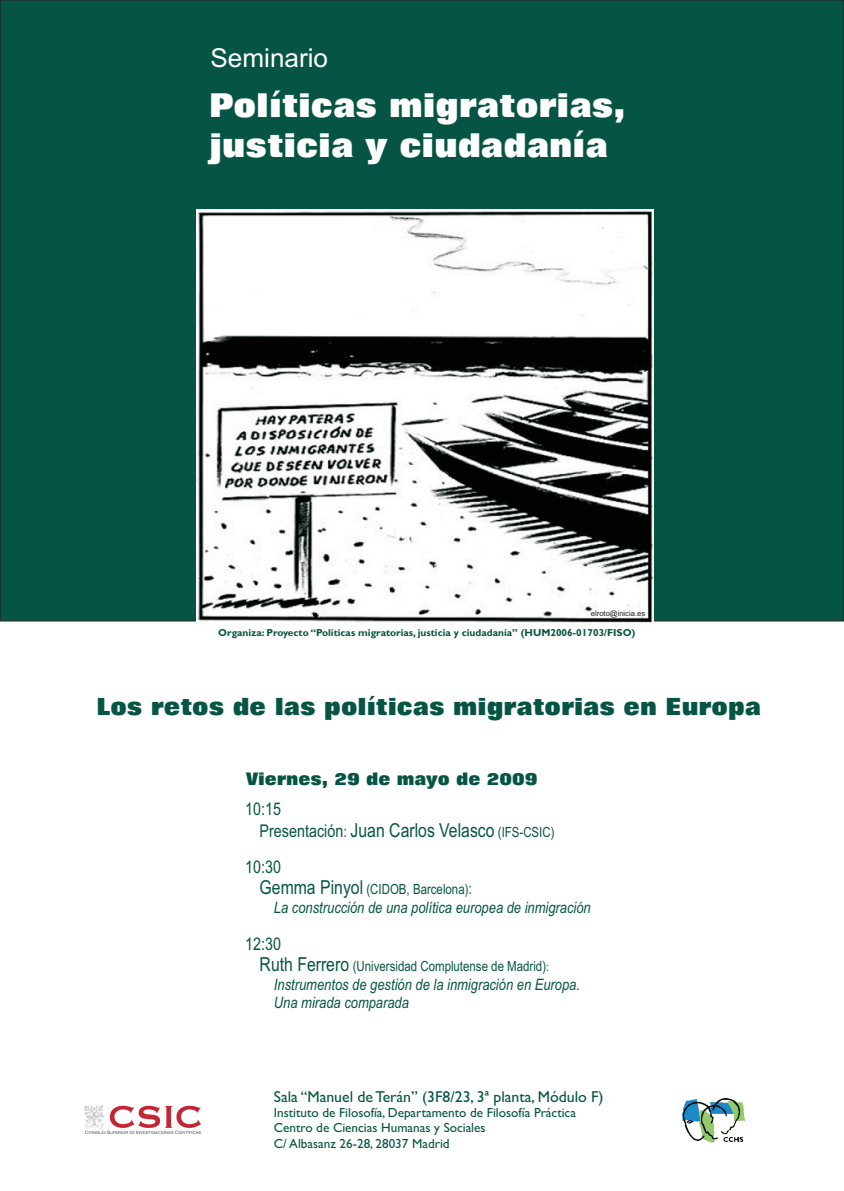
<style>
.page{position:relative;width:844px;height:1191px;background:#fff}
.page>*{position:absolute;margin:0;border:0;box-sizing:border-box;transform-origin:0 0}
.t1{font:800 33.25px/40px "Folio BT";color:#fff}
.t2{font:26.07px "Arial";color:#fff}
.t3{font:800 23.97px "Folio BT";color:#065544}
.t4{font:19.25px "Arial Narrow";color:#065544}
.t5{font:800 17.5px "Folio BT";color:#065544}
.t6{font:17.5px "Arial Narrow";color:#065544}
.t7{font:italic 15.75px/17.7px "Arial Narrow";color:#065544}
.t8{font:15.75px "Gill Sans";color:#065544}
.t9{font:14px "Arial Narrow";color:#065544}
.t10{font:13.21px/15.3px "Gill Sans";color:#065544}
.t11{font:700 10.15px "Gill Sans";color:#065544}
.t12{font:7.61px "Arial";color:#231f20}
.s1{font-size:17.5px}
.s2{font-size:15.75px}
.s3{font-size:14px}
.s4{font-size:19.25px}
.s5{font-size:12.25px}
</style>
<div class="page">
<div style="left:0;top:0;width:843px;height:621px;background:#065544"></div>
<img style="left:682px;top:1098px;width:62px;height:44px">
<img style="left:85px;top:1105px;width:115px;height:28px">
<img style="left:196px;top:209px;width:457px;height:414px">
<h2 class="t2" style="left:210px;top:48px;width:119px">Seminario</h2>
<h1 class="t1" style="left:209px;top:88px;width:417px">Políticas migratorias, justicia y ciudadanía</h1>
<p class="t12" style="left:590px;top:611px;width:56px">elroto@inicia.es</p>
<p class="t11" style="left:218px;top:629px;width:418px">Organiza: Proyecto “Políticas migratorias, justicia y ciudadanía” (HUM2006-01703/FISO)</p>
<h3 class="t3" style="left:96px;top:696px;width:666px">Los retos de las políticas migratorias en Europa</h3>
<h3 class="t5" style="left:246px;top:771px;width:293px">Viernes, 29 de mayo de 2009</h3>
<h3 class="t6" style="left:245px;top:802px;width:37px">10:15</h3>
<h3 class="t4" style="left:259px;top:822px;width:296px"><span class="s1">Presentación</span><span class="s2">:</span> Juan Carlos Velasco <span class="s3">(IFS-CSIC)</span></h3>
<h3 class="t6" style="left:245px;top:860px;width:37px">10:30</h3>
<p class="t9" style="left:259px;top:884px;width:214px"><span class="s4">Gemma Pinyol</span> (CIDOB, Barcelona)<span class="s2">:</span></p>
<p class="t7" style="left:274px;top:899px;width:318px">La construcción de una política europea de inmigración</p>
<h3 class="t6" style="left:245px;top:937px;width:37px">12:30</h3>
<p class="t9" style="left:259px;top:961px;width:291px"><span class="s4">Ruth Ferrero</span> (Universidad Complutense de Madrid)<span class="s5">:</span></p>
<p class="t7" style="left:274px;top:977px;width:307px">Instrumentos de gestión de la inmigración en Europa.<br>Una mirada comparada</p>
<p class="t8" style="left:274px;top:1091px;width:331px">Sala “Manuel de Terán” (3F8/23, 3ª planta, Módulo F)</p>
<p class="t10" style="left:274px;top:1106px;width:303px">Instituto de Filosofía, Departamento de Filosofía Práctica<br>Centro de Ciencias Humanas y Sociales<br>C/ Albasanz 26-28, 28037 Madrid</p>
</div>
